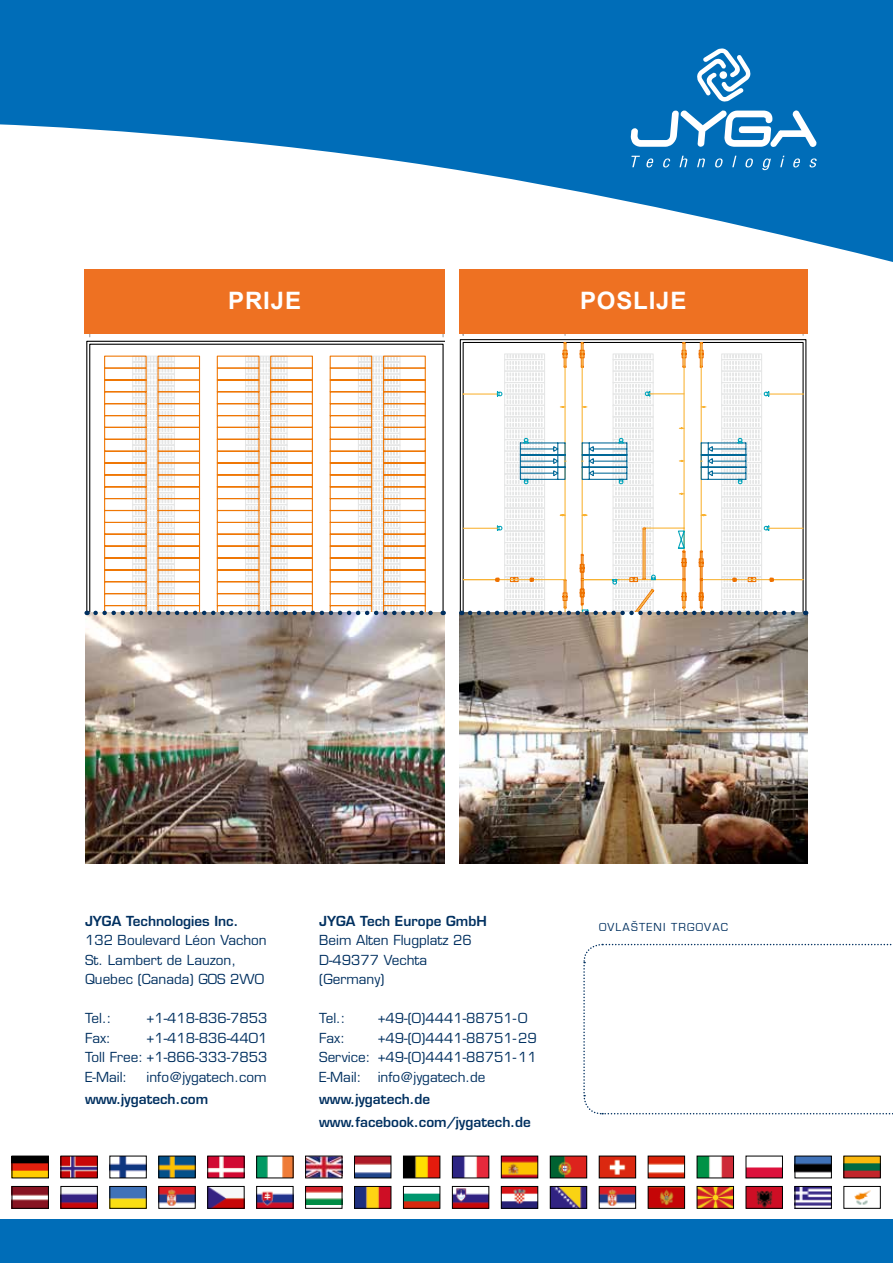
<style>
.page{position:relative;width:893px;height:1263px;background:#fff}
.page>*{position:absolute;margin:0;border:0;box-sizing:border-box;transform-origin:0 0}
.t1{font:700 24px "Arial";letter-spacing:.035em;color:#fff}
.t2{font:13.5px/19.5px "Eurostile LT Std";color:#003060}
.t3{font:600 13.5px/22.5px "Eurostile LT Std";color:#003060}
.t4{font:12px "Eurostile";letter-spacing:.1em;color:#003060}
</style>
<div class="page">
<svg style="left:86px;top:340px;width:359px;height:273px"></svg>
<hr style="left:442px;top:298px;width:2px;height:39px;background:#9c9c9d">
<hr style="left:89px;top:298px;width:1px;height:39px;background:#9c9c9d">
<svg style="left:459px;top:339px;width:348px;height:274px"></svg>
<hr style="left:701px;top:342px;width:1px;height:450px;background:#f9b231">
<hr style="left:683px;top:342px;width:2px;height:450px;background:#f9b231">
<hr style="left:463px;top:579px;width:102px;height:1px;background:#f9b231">
<hr style="left:463px;top:393px;width:34px;height:2px;background:#f9b231">
<hr style="left:463px;top:528px;width:34px;height:1px;background:#f9b231">
<hr style="left:802px;top:298px;width:2px;height:37px;background:#9c9c9d">
<svg style="left:459px;top:333px;width:110px;height:2px"></svg>
<div style="left:0;top:1219px;width:893px;height:44px;background:#006db8"></div>
<img style="left:503px;top:1188px;width:33px;height:18px">
<div style="left:501px;top:1186px;width:37px;height:22px;border:1px solid #000"></div>
<img style="left:503px;top:1158px;width:33px;height:18px">
<img style="left:112px;top:1188px;width:32px;height:18px">
<div style="left:110px;top:1186px;width:36px;height:22px;border:1px solid #000"></div>
<img style="left:112px;top:1158px;width:32px;height:18px">
<img style="left:699px;top:1188px;width:33px;height:18px">
<div style="left:697px;top:1186px;width:37px;height:22px;border:1px solid #000"></div>
<img style="left:699px;top:1158px;width:33px;height:18px">
<img style="left:307px;top:1188px;width:33px;height:17px">
<div style="left:305px;top:1186px;width:37px;height:22px;border:1px solid #000"></div>
<img style="left:307px;top:1158px;width:33px;height:18px">
<img style="left:14px;top:1188px;width:33px;height:18px">
<div style="left:12px;top:1186px;width:37px;height:22px;border:1px solid #000"></div>
<img style="left:14px;top:1158px;width:33px;height:18px">
<div style="left:12px;top:1156px;width:37px;height:22px;border:1px solid #000"></div>
<img style="left:601px;top:1188px;width:33px;height:18px">
<div style="left:599px;top:1186px;width:37px;height:22px;border:1px solid #000"></div>
<img style="left:601px;top:1158px;width:33px;height:18px">
<img style="left:210px;top:1188px;width:32px;height:18px">
<div style="left:208px;top:1186px;width:36px;height:22px;border:1px solid #000"></div>
<img style="left:210px;top:1158px;width:32px;height:18px">
<img style="left:797px;top:1188px;width:33px;height:18px">
<div style="left:795px;top:1186px;width:37px;height:22px;border:1px solid #000"></div>
<img style="left:797px;top:1158px;width:33px;height:15px">
<div style="left:795px;top:1156px;width:37px;height:22px;border:1px solid #000"></div>
<img style="left:405px;top:1193px;width:33px;height:13px">
<div style="left:403px;top:1186px;width:37px;height:22px;border:1px solid #000"></div>
<img style="left:405px;top:1158px;width:33px;height:18px">
<div style="left:403px;top:1156px;width:37px;height:22px;border:1px solid #000"></div>
<img style="left:552px;top:1188px;width:33px;height:18px">
<div style="left:550px;top:1186px;width:37px;height:22px;border:1px solid #000"></div>
<img style="left:552px;top:1158px;width:33px;height:18px">
<div style="left:550px;top:1156px;width:37px;height:22px;border:1px solid #000"></div>
<img style="left:161px;top:1188px;width:32px;height:18px">
<div style="left:159px;top:1186px;width:36px;height:22px;border:1px solid #000"></div>
<img style="left:161px;top:1158px;width:32px;height:18px">
<div style="left:159px;top:1156px;width:36px;height:22px;border:1px solid #000"></div>
<img style="left:748px;top:1188px;width:33px;height:18px">
<div style="left:746px;top:1186px;width:37px;height:22px;border:1px solid #000"></div>
<img style="left:748px;top:1167px;width:33px;height:9px">
<img style="left:356px;top:1188px;width:33px;height:18px">
<div style="left:354px;top:1186px;width:37px;height:22px;border:1px solid #000"></div>
<img style="left:356px;top:1158px;width:33px;height:18px">
<img style="left:63px;top:1193px;width:33px;height:13px">
<div style="left:61px;top:1186px;width:37px;height:22px;border:1px solid #000"></div>
<img style="left:63px;top:1158px;width:33px;height:18px">
<img style="left:650px;top:1188px;width:33px;height:18px">
<div style="left:648px;top:1186px;width:37px;height:22px;border:1px solid #000"></div>
<img style="left:650px;top:1158px;width:33px;height:18px">
<img style="left:258px;top:1191px;width:33px;height:15px">
<div style="left:256px;top:1186px;width:37px;height:22px;border:1px solid #000"></div>
<img style="left:258px;top:1158px;width:33px;height:18px">
<img style="left:854px;top:1190px;width:17px;height:15px">
<div style="left:844px;top:1186px;width:36px;height:22px;border:1px solid #000"></div>
<img style="left:846px;top:1158px;width:32px;height:18px">
<img style="left:454px;top:1188px;width:33px;height:18px">
<div style="left:452px;top:1186px;width:37px;height:22px;border:1px solid #000"></div>
<img style="left:454px;top:1158px;width:33px;height:18px">
<div style="left:452px;top:1156px;width:37px;height:22px;border:1px solid #000"></div>
<svg style="left:583px;top:943px;width:310px;height:172px"></svg>
<img style="left:85px;top:613px;width:360px;height:251px">
<img style="left:459px;top:613px;width:348px;height:251px">
<img style="left:96px;top:355px;width:348px;height:471px">
<img style="left:470px;top:353px;width:336px;height:453px">
<div style="left:84px;top:269px;width:361px;height:64px;background:#ee7122"></div>
<div style="left:459px;top:269px;width:348px;height:64px;background:#ee7122"></div>
<svg style="left:0;top:0;width:893px;height:262px;fill:#006db8"></svg>
<svg style="left:631px;top:110px;width:186px;height:37px"></svg>
<svg style="left:697px;top:48px;width:54px;height:54px"></svg>
<div style="left:719px;top:71px;width:8px;height:8px;background:#fff;border-radius:50%"></div>
<svg style="left:631px;top:156px;width:9px;height:11px"></svg>
<svg style="left:646px;top:158px;width:8px;height:9px"></svg>
<svg style="left:663px;top:158px;width:7px;height:9px"></svg>
<svg style="left:679px;top:156px;width:9px;height:11px"></svg>
<svg style="left:697px;top:158px;width:8px;height:9px"></svg>
<svg style="left:714px;top:158px;width:9px;height:9px"></svg>
<svg style="left:732px;top:156px;width:4px;height:11px"></svg>
<svg style="left:745px;top:158px;width:8px;height:9px"></svg>
<svg style="left:762px;top:158px;width:9px;height:12px"></svg>
<svg style="left:780px;top:156px;width:4px;height:11px"></svg>
<svg style="left:793px;top:158px;width:8px;height:9px"></svg>
<svg style="left:809px;top:158px;width:8px;height:9px"></svg>
<h1 class="t1" style="left:228px;top:285px;width:74px">PRIJE</h1>
<h1 class="t1" style="left:580px;top:285px;width:108px">POSLIJE</h1>
<p class="t3" style="left:85px;top:910px;width:155px">JYGA Technologies Inc.</p>
<p class="t2" style="left:85px;top:931px;width:183px">132 Boulevard Léon Vachon<br>St. Lambert de Lauzon,<br>Quebec (Canada) G0S 2W0</p>
<p class="t2" style="left:85px;top:1009px;width:28px">Tel.:</p>
<p class="t2" style="left:147px;top:1009px;width:122px">+1-418-836-7853</p>
<p class="t2" style="left:85px;top:1028px;width:27px">Fax:</p>
<p class="t2" style="left:85px;top:1028px;width:184px;text-align:justify;text-indent:62px">+1-418-836-4401<br>Toll Free: +1-866-333-7853<br>E-Mail:</p>
<p class="t2" style="left:147px;top:1067px;width:121px">info@jygatech.com</p>
<p class="t3" style="left:85px;top:1088px;width:125px">www.jygatech.com</p>
<p class="t3" style="left:319px;top:910px;width:169px">JYGA Tech Europe GmbH</p>
<p class="t2" style="left:319px;top:931px;width:154px">Beim Alten Flugplatz 26<br>D-49377 Vechta (Germany)</p>
<p class="t2" style="left:319px;top:1009px;width:28px">Tel.:</p>
<p class="t2" style="left:378px;top:1009px;width:151px">+49-(0)4441-88751-0</p>
<p class="t2" style="left:319px;top:1028px;width:27px">Fax:</p>
<p class="t2" style="left:319px;top:1028px;width:219px;text-align:justify;text-indent:58px">+49-(0)4441-88751-29<br>Service: +49-(0)4441-88751-11<br>E-Mail: info@jygatech.de</p>
<p class="t3" style="left:319px;top:1088px;width:213px">www.jygatech.de www.facebook.com/jygatech.de</p>
<p class="t4" style="left:599px;top:921px;width:130px">OVLAŠTENI TRGOVAC</p>
</div>
